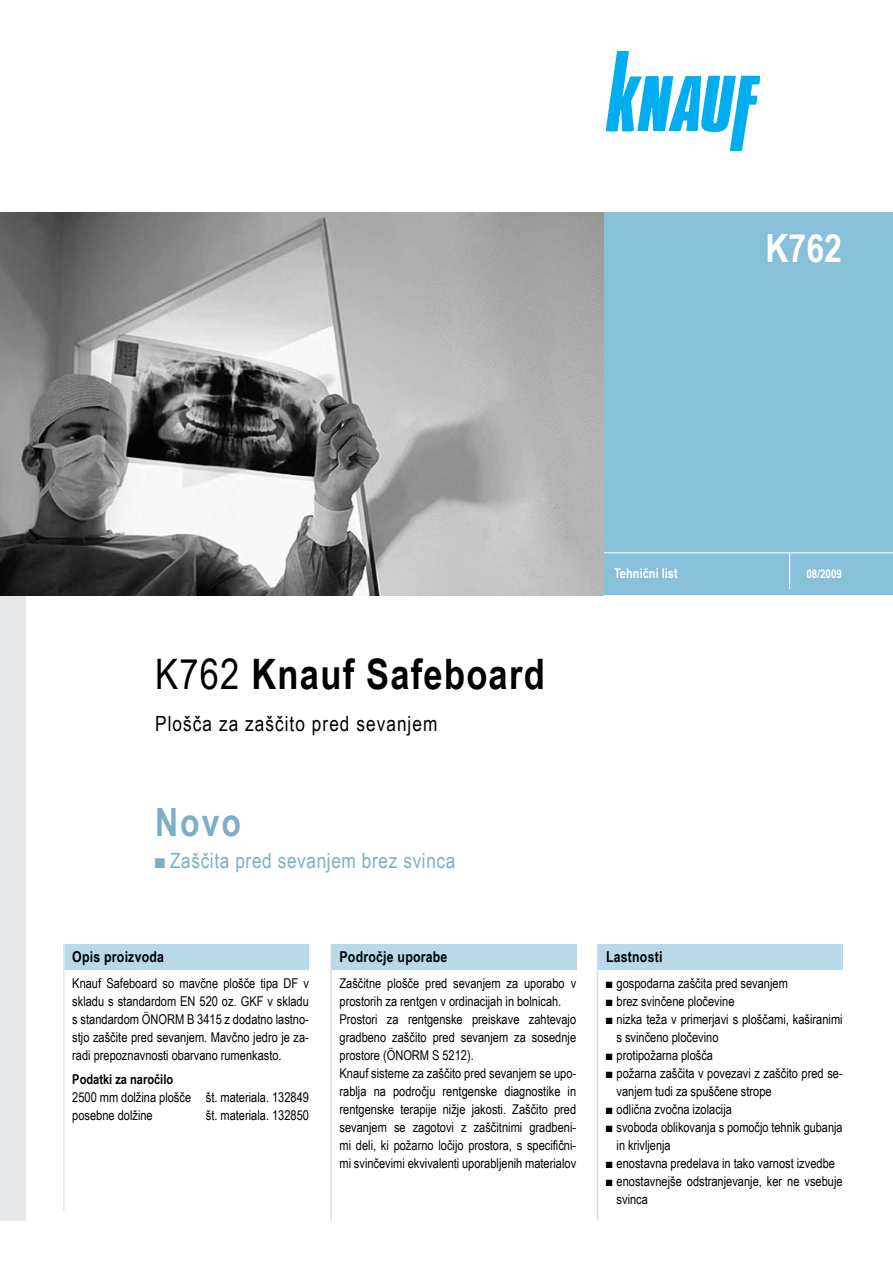
<style>
.page{position:relative;width:893px;height:1263px;background:#fff}
.page>*{position:absolute;margin:0;border:0;box-sizing:border-box;transform-origin:0 0}
.t1{font:700 42px "Arial Narrow";letter-spacing:.03em;color:#000}
.t2{font:700 39px "Arial Narrow";color:#fff}
.t3{font:700 39px "Arial Narrow";color:#7cafc6}
.t4{font:21px "Arial Narrow";letter-spacing:.03em;color:#7cafc6}
.t5{font:21px "Arial Narrow";letter-spacing:.05em;color:#000}
.t6{font:700 15px "Arial Narrow";letter-spacing:.015em;color:#000}
.t7{font:13.5px/18px "Arial Narrow";color:#000}
.t8{font:700 13.5px "Arial Narrow";color:#000}
.t9{font:700 13.5px "Arial Narrow";color:#fff}
.t10{font:700 12px "Arial Narrow";color:#fff}
.s1{font-weight:400}
</style>
<div class="page">
<div style="left:604px;top:213px;width:289px;height:382px;background:#89c0d9"></div>
<div style="left:0;top:595px;width:26px;height:625px;background:#e6e7e8"></div>
<img style="left:606px;top:51px;width:154px;height:100px">
<img style="left:0;top:213px;width:604px;height:382px">
<div style="left:64px;top:944px;width:245px;height:25px;background:#b8d9e9"></div>
<hr style="left:63px;top:944px;width:2px;height:266px;background:#e6e7e8">
<div style="left:331px;top:944px;width:245px;height:25px;background:#b8d9e9"></div>
<div style="left:597px;top:944px;width:246px;height:25px;background:#b8d9e9"></div>
<hr style="left:330px;top:944px;width:2px;height:276px;background:#dcddde">
<hr style="left:597px;top:944px;width:1px;height:276px;background:#dcddde">
<hr style="left:604px;top:552px;width:289px;height:1px;background:#fff">
<hr style="left:789px;top:553px;width:1px;height:36px;background:#fff">
<h2 class="t2" style="left:765px;top:219px;width:78px">K762</h2>
<h1 class="t1" style="left:155px;top:643px;width:391px"><span class="s1">K762</span> Knauf Safeboard</h1>
<h3 class="t5" style="left:155px;top:708px;width:284px">Plošča za zaščito pred sevanjem</h3>
<h2 class="t3" style="left:155px;top:793px;width:87px">Novo</h2>
<h3 class="t4" style="left:155px;top:845px;width:302px">■Zaščita pred sevanjem brez svinca</h3>
<p class="t9" style="left:614px;top:563px;width:65px">Tehnični list</p>
<p class="t10" style="left:806px;top:565px;width:37px">08/2009</p>
<p class="t6" style="left:72px;top:945px;width:93px">Opis proizvoda</p>
<p class="t7" style="left:72px;top:973px;width:238px;text-align:justify">Knauf Safeboard so mavčne plošče tipa DF v skladu s standardom EN 520 oz. GKF v skladu s standardom ÖNORM B 3415 z dodatno lastno&shy;stjo zaščite pred sevanjem. Mavčno jedro je za&shy;radi prepoznavnosti obarvano rumenkasto.</p>
<p class="t8" style="left:72px;top:1069px;width:102px">Podatki za naročilo</p>
<p class="t7" style="left:72px;top:1088px;width:238px">2500 mm dolžina plošče št. materiala. 132849 posebne dolžine</p>
<p class="t7" style="left:206px;top:1106px;width:105px">št. materiala. 132850</p>
<p class="t6" style="left:339px;top:945px;width:109px">Področje uporabe</p>
<p class="t6" style="left:606px;top:945px;width:58px">Lastnosti</p>
<p class="t7" style="left:339px;top:973px;width:238px">Zaščitne plošče pred sevanjem za uporabo v prostorih za rentgen v ordinacijah in bolnicah.<br>Prostori za rentgenske preiskave zahtevajo gradbeno zaščito pred sevanjem za sosednje prostore (ÖNORM S 5212).<br>Knauf sisteme za zaščito pred sevanjem se upo&shy;rablja na področju rentgenske diagnostike in rentgenske terapije nižje jakosti. Zaščito pred sevanjem se zagotovi z zaščitnimi gradbeni&shy;mi deli, ki požarno ločijo prostora, s specifični&shy;mi svinčevimi ekvivalenti uporabljenih materialov</p>
<p class="t7" style="left:606px;top:973px;width:183px">■ gospodarna zaščita pred sevanjem</p>
<p class="t7" style="left:606px;top:991px;width:130px">■ brez svinčene pločevine</p>
<p class="t7" style="left:617px;top:1009px;width:228px;text-indent:-11px">■ nizka teža v primerjavi s ploščami, kaširanimi s svinčeno pločevino</p>
<p class="t7" style="left:606px;top:1045px;width:109px">■ protipožarna plošča</p>
<p class="t7" style="left:617px;top:1063px;width:228px;text-indent:-11px">■ požarna zaščita v povezavi z zaščito pred se&shy;vanjem tudi za spuščene strope</p>
<p class="t7" style="left:606px;top:1099px;width:127px">■ odlična zvočna izolacija</p>
<p class="t7" style="left:617px;top:1117px;width:228px;text-indent:-11px">■ svoboda oblikovanja s pomočjo tehnik gubanja in krivljenja</p>
<p class="t7" style="left:606px;top:1153px;width:230px">■ enostavna predelava in tako varnost izvedbe</p>
<p class="t7" style="left:617px;top:1171px;width:228px;text-indent:-11px">■ enostavnejše odstranjevanje, ker ne vsebuje svinca</p>
</div>
